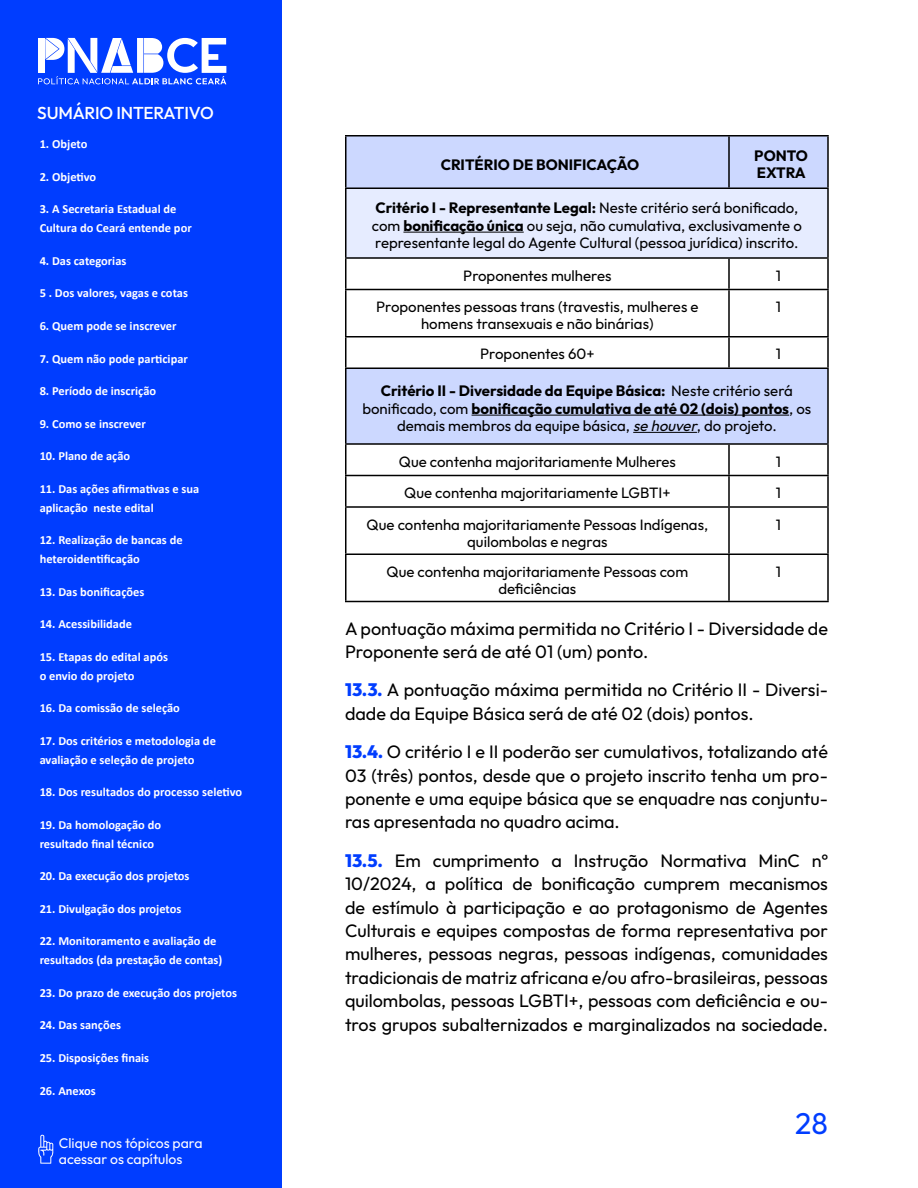
<style>
.page{position:relative;width:918px;height:1188px;background:#fff}
.page>*{position:absolute;margin:0;border:0;box-sizing:border-box;transform-origin:0 0}
.t1{font:30px "Outfit";color:#003dff}
.t2{font:18px/23.4px "Outfit";color:#000}
.t3{font:500 17.25px "Outfit";letter-spacing:-.01em;color:#fff}
.t4{font:15px/17.2px "Outfit";color:#000;text-align:center}
.t5{font:700 15px/17.2px "Outfit";color:#000}
.t6{font:13.95px/16.8px "Outfit";color:#fff}
.t7{font:700 12.45px/18.6px "Calibri";color:#fff}
.s1{font-weight:700}
.s2{font-weight:400}
.s3{font-weight:400;font-style:italic}
.s4{font-weight:800;color:#003dff}
</style>
<div class="page">
<div style="left:0;top:0;width:282px;height:1188px;background:#003dff"></div>
<svg style="left:38px;top:38px;width:188px;height:46px"></svg>
<svg style="left:346px;top:136px;width:481px;height:307px;fill:#ccd8ff"></svg>
<div style="left:346px;top:188px;width:482px;height:70px;background:#e6ecff"></div>
<hr style="left:345px;top:135px;width:384px;height:1px;background:#000">
<hr style="left:345px;top:136px;width:1px;height:52px;background:#000">
<hr style="left:729px;top:135px;width:100px;height:1px;background:#000">
<hr style="left:728px;top:136px;width:2px;height:52px;background:#000">
<hr style="left:827px;top:136px;width:2px;height:52px;background:#000">
<hr style="left:345px;top:188px;width:384px;height:1px;background:#000">
<hr style="left:345px;top:189px;width:1px;height:68px;background:#000">
<hr style="left:729px;top:188px;width:100px;height:1px;background:#000">
<hr style="left:827px;top:189px;width:2px;height:68px;background:#000">
<hr style="left:345px;top:257px;width:384px;height:2px;background:#000">
<hr style="left:345px;top:259px;width:1px;height:30px;background:#000">
<hr style="left:729px;top:257px;width:100px;height:2px;background:#000">
<hr style="left:728px;top:259px;width:2px;height:30px;background:#000">
<hr style="left:827px;top:259px;width:2px;height:30px;background:#000">
<hr style="left:345px;top:289px;width:384px;height:1px;background:#000">
<hr style="left:345px;top:290px;width:1px;height:46px;background:#000">
<hr style="left:729px;top:289px;width:100px;height:1px;background:#000">
<hr style="left:728px;top:290px;width:2px;height:46px;background:#000">
<hr style="left:827px;top:290px;width:2px;height:46px;background:#000">
<hr style="left:345px;top:336px;width:384px;height:2px;background:#000">
<hr style="left:345px;top:338px;width:1px;height:30px;background:#000">
<hr style="left:729px;top:336px;width:100px;height:2px;background:#000">
<hr style="left:728px;top:338px;width:2px;height:30px;background:#000">
<hr style="left:827px;top:338px;width:2px;height:30px;background:#000">
<hr style="left:345px;top:368px;width:384px;height:1px;background:#000">
<hr style="left:345px;top:369px;width:1px;height:74px;background:#000">
<hr style="left:729px;top:368px;width:100px;height:1px;background:#000">
<hr style="left:827px;top:369px;width:2px;height:74px;background:#000">
<hr style="left:345px;top:443px;width:384px;height:2px;background:#000">
<hr style="left:345px;top:445px;width:1px;height:30px;background:#000">
<hr style="left:729px;top:443px;width:100px;height:2px;background:#000">
<hr style="left:728px;top:445px;width:2px;height:30px;background:#000">
<hr style="left:827px;top:445px;width:2px;height:30px;background:#000">
<hr style="left:345px;top:475px;width:384px;height:1px;background:#000">
<hr style="left:345px;top:476px;width:1px;height:30px;background:#000">
<hr style="left:729px;top:475px;width:100px;height:1px;background:#000">
<hr style="left:728px;top:476px;width:2px;height:30px;background:#000">
<hr style="left:827px;top:476px;width:2px;height:30px;background:#000">
<hr style="left:345px;top:506px;width:384px;height:2px;background:#000">
<hr style="left:345px;top:508px;width:1px;height:46px;background:#000">
<hr style="left:729px;top:506px;width:100px;height:2px;background:#000">
<hr style="left:728px;top:508px;width:2px;height:46px;background:#000">
<hr style="left:827px;top:508px;width:2px;height:46px;background:#000">
<hr style="left:345px;top:554px;width:384px;height:1px;background:#000">
<hr style="left:345px;top:555px;width:1px;height:46px;background:#000">
<hr style="left:729px;top:554px;width:100px;height:1px;background:#000">
<hr style="left:728px;top:555px;width:2px;height:46px;background:#000">
<hr style="left:827px;top:555px;width:2px;height:46px;background:#000">
<hr style="left:345px;top:601px;width:384px;height:1px;background:#000">
<hr style="left:729px;top:601px;width:100px;height:1px;background:#000">
<hr style="left:403px;top:232px;width:121px;height:1px;background:#000">
<hr style="left:472px;top:415px;width:317px;height:1px;background:#000">
<hr style="left:633px;top:432px;width:64px;height:1px;background:#000">
<svg style="left:38px;top:1134px;width:16px;height:30px"></svg>
<p class="t3" style="left:37px;top:102px;width:178px">SUMÁRIO INTERATIVO</p>
<p class="t7" style="left:40px;top:134px;width:49px">1. Objeto</p>
<p class="t7" style="left:40px;top:167px;width:58px">2. Objetivo</p>
<p class="t7" style="left:40px;top:200px;width:154px">3. A Secretaria Estadual de<br>Cultura do Ceará entende por</p>
<p class="t7" style="left:40px;top:251px;width:88px">4. Das categorias</p>
<p class="t7" style="left:40px;top:284px;width:150px">5 . Dos valores, vagas e cotas</p>
<p class="t7" style="left:40px;top:316px;width:138px">6. Quem pode se inscrever</p>
<p class="t7" style="left:40px;top:349px;width:150px">7. Quem não pode participar</p>
<p class="t7" style="left:40px;top:382px;width:118px">8. Período de inscrição</p>
<p class="t7" style="left:40px;top:414px;width:108px">9. Como se inscrever</p>
<p class="t7" style="left:40px;top:447px;width:92px">10. Plano de ação</p>
<p class="t7" style="left:40px;top:480px;width:161px">11. Das ações afirmativas e sua aplicação neste edital</p>
<p class="t7" style="left:40px;top:531px;width:145px">12. Realização de bancas de heteroidentificação</p>
<p class="t7" style="left:40px;top:582px;width:106px">13. Das bonificações</p>
<p class="t7" style="left:40px;top:615px;width:94px">14. Acessibilidade</p>
<p class="t7" style="left:40px;top:647px;width:130px">15. Etapas do edital após o envio do projeto</p>
<p class="t7" style="left:40px;top:699px;width:142px">16. Da comissão de seleção</p>
<p class="t7" style="left:40px;top:731px;width:178px">17. Dos critérios e metodologia de avaliação e seleção de projeto</p>
<p class="t7" style="left:40px;top:783px;width:204px">18. Dos resultados do processo seletivo</p>
<p class="t7" style="left:40px;top:815px;width:123px">19. Da homologação do resultado final técnico</p>
<p class="t7" style="left:40px;top:867px;width:151px">20. Da execução dos projetos</p>
<p class="t7" style="left:40px;top:899px;width:143px">21. Divulgação dos projetos</p>
<p class="t7" style="left:40px;top:932px;width:184px">22. Monitoramento e avaliação de resultados (da prestação de contas)</p>
<p class="t7" style="left:40px;top:983px;width:199px">23. Do prazo de execução dos projetos</p>
<p class="t7" style="left:40px;top:1016px;width:83px">24. Das sanções</p>
<p class="t7" style="left:40px;top:1048px;width:111px">25. Disposições finais</p>
<p class="t7" style="left:40px;top:1081px;width:58px">26. Anexos</p>
<p class="t6" style="left:59px;top:1134px;width:145px">Clique nos tópicos para acessar os capítulos</p>
<p class="t5" style="left:441px;top:155px;width:200px">CRITÉRIO DE BONIFICAÇÃO</p>
<p class="t5" style="left:754px;top:147px;width:55px">PONTO<br>EXTRA</p>
<p class="t4" style="left:372px;top:199px;width:432px;text-align:left"><span class="s1">Critério I - Representante Legal:</span> Neste critério será bonificado, com <span class="s1">bonificação única</span> ou seja, não cumulativa, exclusivamente o representante legal do Agente Cultural (pessoa jurídica) inscrito.</p>
<p class="t4" style="left:463px;top:266px;width:150px">Proponentes mulheres</p>
<p class="t4" style="left:776px;top:266px;width:7px">1</p>
<p class="t4" style="left:376px;top:298px;width:324px">Proponentes pessoas trans (travestis, mulheres e homens transexuais e não binárias)</p>
<p class="t4" style="left:776px;top:298px;width:7px">1</p>
<p class="t4" style="left:480px;top:345px;width:116px">Proponentes 60+</p>
<p class="t4" style="left:776px;top:345px;width:7px">1</p>
<p class="t5" style="left:362px;top:382px;width:450px;text-align:center">Critério II - Diversidade da Equipe Básica: <span class="s2">Neste critério será bonificado, com</span> bonificação cumulativa de até 02 (dois) pontos<span class="s2">, os demais membros da equipe básica,</span> <span class="s3">se houver</span><span class="s2">, do projeto.</span></p>
<p class="t4" style="left:399px;top:452px;width:279px">Que contenha majoritariamente Mulheres</p>
<p class="t4" style="left:776px;top:452px;width:7px">1</p>
<p class="t4" style="left:404px;top:484px;width:268px">Que contenha majoritariamente LGBTI+</p>
<p class="t4" style="left:776px;top:484px;width:7px">1</p>
<p class="t4" style="left:367px;top:515px;width:343px">Que contenha majoritariamente Pessoas Indígenas, quilombolas e negras</p>
<p class="t4" style="left:776px;top:515px;width:7px">1</p>
<p class="t4" style="left:386px;top:562px;width:303px">Que contenha majoritariamente Pessoas com deficiências</p>
<p class="t4" style="left:776px;top:562px;width:7px">1</p>
<p class="t2" style="left:345px;top:616px;width:485px">A pontuação máxima permitida no Critério I - Diversidade de<br>Proponente será de até 01 (um) ponto.</p>
<p class="t2" style="left:345px;top:678px;width:485px"><span class="s4">13.3.</span> A pontuação máxima permitida no Critério II - Diversi&shy;dade da Equipe Básica será de até 02 (dois) pontos.</p>
<p class="t2" style="left:345px;top:740px;width:485px;text-align:justify"><span class="s4">13.4.</span> O critério I e II poderão ser cumulativos, totalizando até 03 (três) pontos, desde que o projeto inscrito tenha um pro&shy;ponente e uma equipe básica que se enquadre nas conjuntu&shy;ras apresentada no quadro acima.</p>
<p class="t2" style="left:345px;top:848px;width:485px;text-align:justify"><span class="s4">13.5.</span> Em cumprimento a Instrução Normativa MinC nº 10/2024, a política de bonificação cumprem mecanismos de estímulo à participação e ao protagonismo de Agentes Culturais e equipes compostas de forma representativa por mulheres, pessoas negras, pessoas indígenas, comunidades tradicionais de matriz africana e/ou afro-brasileiras, pessoas quilombolas, pessoas LGBTI+, pessoas com deficiência e ou&shy;tros grupos subalternizados e marginalizados na sociedade.</p>
<h1 class="t1" style="left:795px;top:1105px;width:34px">28</h1>
</div>
